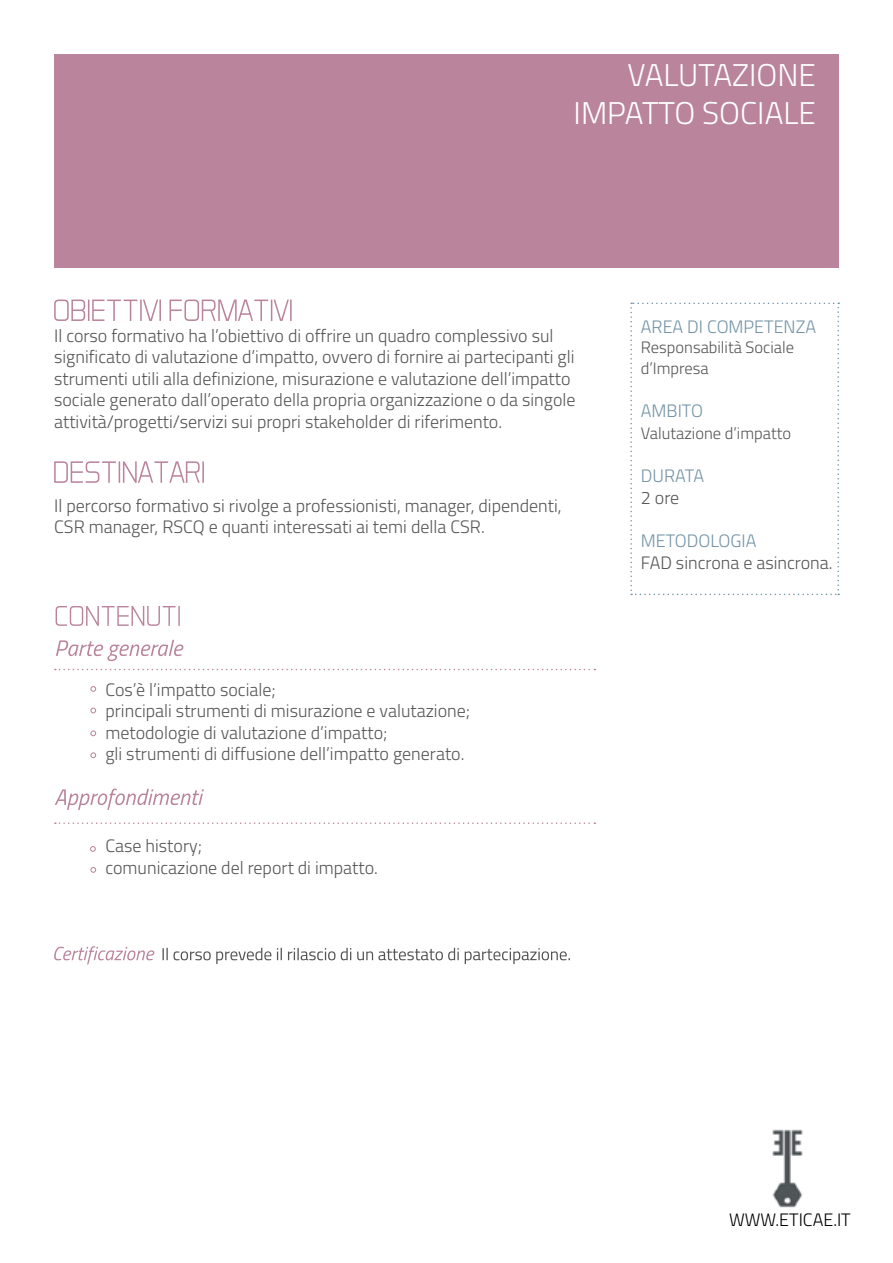
<style>
.page{position:relative;width:893px;height:1263px;background:#fff}
.page>*{position:absolute;margin:0;border:0;box-sizing:border-box;transform-origin:0 0}
.t1{font:300 31.5px/37.8px "Titillium";color:#fff;text-align:right}
.t2{font:300 18px/21.6px "Titillium";color:#575656}
.t3{font:300 18px "Titillium";color:#7393a6}
.t4{font:300 18px "Titillium";color:#000}
.t5{font:300 16.5px/21.6px "Titillium";color:#575656}
</style>
<div class="page">
<img style="left:772px;top:1129px;width:31px;height:79px">
<div style="left:54px;top:54px;width:785px;height:214px;background:#b9849c"></div>
<svg style="left:54px;top:461px;width:150px;height:22px"></svg>
<svg style="left:54px;top:300px;width:238px;height:21px"></svg>
<svg style="left:56px;top:640px;width:127px;height:21px"></svg>
<svg style="left:55px;top:789px;width:149px;height:21px"></svg>
<svg style="left:56px;top:606px;width:124px;height:20px"></svg>
<svg style="left:55px;top:669px;width:540px;height:1px"></svg>
<svg style="left:55px;top:822px;width:540px;height:2px"></svg>
<svg style="left:91px;top:686px;width:5px;height:5px"></svg>
<svg style="left:91px;top:708px;width:5px;height:5px"></svg>
<svg style="left:91px;top:867px;width:5px;height:5px"></svg>
<svg style="left:90px;top:846px;width:5px;height:5px"></svg>
<svg style="left:163px;top:948px;width:407px;height:16px"></svg>
<svg style="left:54px;top:946px;width:100px;height:18px"></svg>
<svg style="left:91px;top:731px;width:5px;height:5px"></svg>
<svg style="left:91px;top:753px;width:5px;height:5px"></svg>
<svg style="left:630px;top:303px;width:209px;height:292px"></svg>
<h1 class="t1" style="left:574px;top:54px;width:244px">VALUTAZIONE<br>IMPATTO SOCIALE</h1>
<p class="t2" style="left:54px;top:324px;width:523px">Il corso formativo ha l’obiettivo di offrire un quadro complessivo sul significato di valutazione d’impatto, ovvero di fornire ai partecipanti gli strumenti utili alla definizione, misurazione e valutazione dell’impatto sociale generato dall’operato della propria organizzazione o da singole attività/progetti/servizi sui propri stakeholder di riferimento.</p>
<p class="t2" style="left:54px;top:494px;width:509px">Il percorso formativo si rivolge a professionisti, manager, dipendenti,<br>CSR manager, RSCQ e quanti interessati ai temi della CSR.</p>
<p class="t2" style="left:105px;top:677px;width:366px">Cos’è l’impatto sociale;<br>principali strumenti di misurazione e valutazione; metodologie di valutazione d’impatto;<br>gli strumenti di diffusione dell’impatto generato.</p>
<p class="t2" style="left:105px;top:834px;width:274px">Case history;<br>comunicazione del report di impatto.</p>
<p class="t3" style="left:641px;top:313px;width:177px">AREA DI COMPETENZA</p>
<p class="t5" style="left:641px;top:335px;width:155px">Responsabilità Sociale d’Impresa</p>
<p class="t3" style="left:641px;top:398px;width:64px">AMBITO</p>
<p class="t5" style="left:641px;top:422px;width:152px">Valutazione d’impatto</p>
<p class="t3" style="left:641px;top:463px;width:65px">DURATA</p>
<p class="t2" style="left:641px;top:486px;width:40px">2 ore</p>
<p class="t3" style="left:641px;top:528px;width:117px">METODOLOGIA</p>
<p class="t2" style="left:641px;top:551px;width:193px">FAD sincrona e asincrona.</p>
<p class="t4" style="left:729px;top:1206px;width:123px">WWW.ETICAE.IT</p>
</div>
